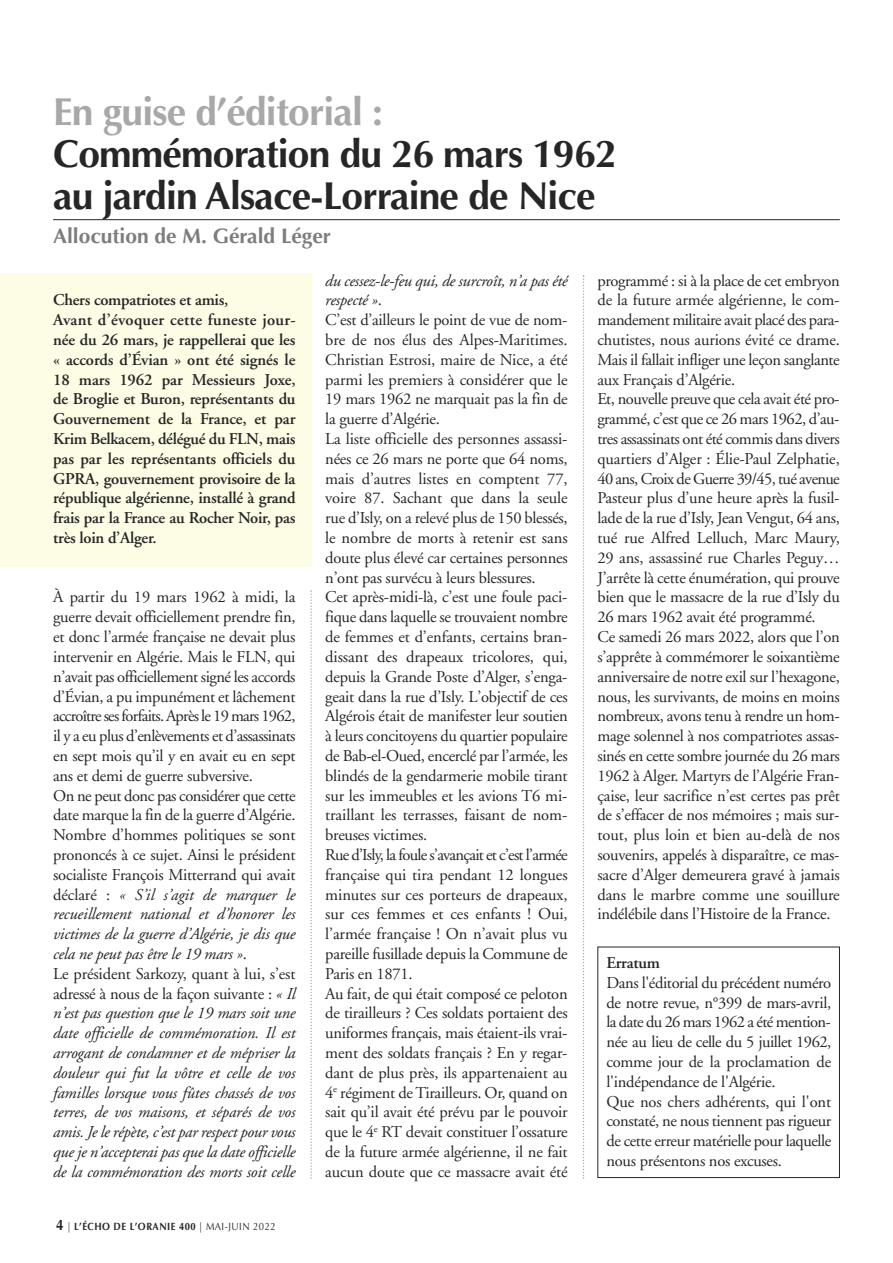
<style>
.page{position:relative;width:893px;height:1263px;background:#fff}
.page>*{position:absolute;margin:0;border:0;box-sizing:border-box;transform-origin:0 0}
.t1{font:700 39px/42px "Optima";letter-spacing:-.02em;color:#272627}
.t2{font:700 21px "Optima";color:#7d7d7d}
.t3{font:16.5px/19.8px "Adobe Garamond";letter-spacing:-.015em;color:#272627}
.t4{font:600 16.5px/19.8px "Adobe Garamond";letter-spacing:-.01em;color:#272627}
.t5{font:700 10.5px "Optima";letter-spacing:.05em;color:#272627;scale:.9 1}
.s1{color:#a9a8a9}
.s2{font-style:inherit}
.s3{font-style:italic}
.s4{font-size:15px}
.s5{font-weight:400}
</style>
<div class="page">
<div style="left:0;top:273px;width:311px;height:293px;background:#fdfce5"></div>
<svg style="left:310px;top:590px;width:2px;height:589px"></svg>
<svg style="left:583px;top:275px;width:1px;height:904px"></svg>
<hr style="left:53px;top:219px;width:787px;height:1px;background:#272627">
<div style="left:597px;top:947px;width:243px;height:231px;border:1px solid #272627"></div>
<h1 class="t1" style="left:53px;top:91px;width:565px"><span class="s1">En guise d’éditorial</span> <span class="s1">:<br></span>Commémor<span class="s2">ation du 26 mars</span> 1962 <span class="s2">au</span> jar<span class="s2">din</span> Alsace-Lorr<span class="s2">aine de</span> Nice</h1>
<p class="t2" style="left:53px;top:227px;width:279px">Allocution de M. <span class="s2">Géra</span>ld <span class="s2">Léger</span></p>
<p class="t4" style="left:53px;top:292px;width:244px">Chers compatriotes et amis,<br>Avant d’évoquer cette funeste jour - née du 26 mars, je rappellerai que les « accords d’Évian » ont été signés le 18 mars 1962 par Messieurs Joxe, de Broglie et Buron, représentants du Gouvernement de la France, et par Krim Belkacem, délégué du FLN, mais pas par les représentants officiels du GPRA, gouvernement provisoire de la république algérienne, installé à grand frais par la France au Rocher Noir, pas très loin d’Alger.</p>
<p class="t3" style="left:53px;top:589px;width:244px">À partir du 19 mars 1962 à midi, la guerre devait officiellement prendre fin, et donc l’armée française ne devait plus intervenir en Algérie. Mais le FLN, qui n’avait pas officiellement signé les accords d’Évian, a pu impunément et lâchement accroître ses forfaits. Après le 19 mars 1962, il y a eu plus d’enlèvements et d’assassinats en sept mois qu’il y en avait eu en sept ans et demi de guerre subversive.<br>On ne peut donc pas considérer que cette date marque la fin de la guerre d’Algérie.<br>Nombre d’hommes politiques se sont prononcés à ce sujet. Ainsi le président socialiste François Mitterrand qui avait déclaré : <span class="s3">« S’il s’agit de marquer le recueillement national et d’honorer les victimes de la guerre d’Algérie, je dis que cela ne peut pas être le 19 mars »</span>.<br>Le président Sarkozy, quant à lui, s’est adressé à nous de la façon suivante : <span class="s3">« Il n’est pas question que le 19 mars soit une date officielle de commémoration. Il est arrogant de condamner et de mépriser la douleur qui fut la vôtre et celle de vos familles lorsque vous fûtes chassés de vos terres, de vos maisons, et séparés de vos amis. Je le répète, c’est par respect pour vous que je n’accepterai pas que la date officielle de la commémoration des morts soit celle</span></p>
<p class="t5" style="left:56px;top:1222px;width:245px"><span class="s4">4</span> <span class="s5">|</span> L’ÉCHO DE L’ORANIE <span class="s2">400</span> <span class="s5">| MAI-JUIN 2022</span></p>
<p class="t3" style="left:325px;top:272px;width:244px"><span class="s3">du cessez-le-feu qui, de surcroît, n’a pas été respecté »</span>.<br>C’est d’ailleurs le point de vue de nom - bre de nos élus des Alpes-Maritimes.<br>Christian Estrosi, maire de Nice, a été parmi les premiers à considérer que le 19 mars 1962 ne marquait pas la fin de la guerre d’Algérie.<br>La liste officielle des personnes assassi - nées ce 26 mars ne porte que 64 noms, mais d’autres listes en comptent 77, voire 87. Sachant que dans la seule rue d’Isly, on a relevé plus de 150 blessés, le nombre de morts à retenir est sans doute plus élevé car certaines personnes n’ont pas survécu à leurs blessures.<br>Cet après-midi-là, c’est une foule paci - fique dans laquelle se trouvaient nombre de femmes et d’enfants, certains bran - dissant des drapeaux tricolores, qui, depuis la Grande Poste d’Alger, s’enga - geait dans la rue d’Isly. L’objectif de ces Algérois était de manifester leur soutien à leurs concitoyens du quartier populaire de Bab-el-Oued, encerclé par l’armée, les blindés de la gendarmerie mobile tirant sur les immeubles et les avions T6 mi - traillant les terrasses, faisant de nom - breuses victimes.<br>Rue d’Isly, la foule s’avançait et c’est l’armée française qui tira pendant 12 longues minutes sur ces porteurs de drapeaux, sur ces femmes et ces enfants ! Oui, l’armée française ! On n’avait plus vu pareille fusillade depuis la Commune de Paris en 1871.<br>Au fait, de qui était composé ce peloton de tirailleurs ? Ces soldats portaient des uniformes français, mais étaient-ils vrai - ment des soldats français ? En y regar - dant de plus près, ils appartenaient au 4<sup>e</sup> régiment de Tirailleurs. Or, quand on sait qu’il avait été prévu par le pouvoir que le 4<sup>e</sup> RT devait constituer l’ossature de la future armée algérienne, il ne fait aucun doute que ce massacre avait été</p>
<p class="t3" style="left:597px;top:272px;width:244px">programmé : si à la place de cet embryon de la future armée algérienne, le com - man dement militaire avait placé des para - chutistes, nous aurions évité ce drame.<br>Mais il fallait infliger une leçon sanglante aux Français d’Algérie.<br>Et, nouvelle preuve que cela avait été pro - grammé, c’est que ce 26 mars 1962, d’au - tres assassinats ont été commis dans divers quartiers d’Alger : Élie-Paul Zelphatie, 40 ans, Croix de Guerre 39/45, tué avenue Pasteur plus d’une heure après la fusil - lade de la rue d’Isly, Jean Vengut, 64 ans, tué rue Alfred Lelluch, Marc Maury, 29 ans, assassiné rue Charles Peguy… J’arrête là cette énumération, qui prouve bien que le massacre de la rue d’Isly du 26 mars 1962 avait été pro grammé.<br>Ce samedi 26 mars 2022, alors que l’on s’apprête à commémorer le soixantième anniversaire de notre exil sur l’hexagone, nous, les survivants, de moins en moins nombreux, avons tenu à rendre un hom - mage solennel à nos compatriotes assas - sinés en cette sombre journée du 26 mars 1962 à Alger. Martyrs de l’Algérie Fran - çaise, leur sacrifice n’est certes pas prêt de s’effacer de nos mémoires ; mais sur - tout, plus loin et bien au-delà de nos sou ve nirs, appelés à disparaître, ce mas - sacre d’Alger demeurera gravé à jamais dans le marbre comme une souillure indélébile dans l’Histoire de la France.</p>
<p class="t4" style="left:606px;top:954px;width:55px">Erratum</p>
<p class="t3" style="left:606px;top:974px;width:226px">Dans l'éditorial du précédent numéro de notre revue, n°399 de mars-avril, la date du 26 mars 1962 a été men tion - née au lieu de celle du 5 juillet 1962, comme jour de la proclamation de l'indépendance de l'Algérie.<br>Que nos chers adhérents, qui l'ont consta té, ne nous tiennent pas rigueur de cette erreur matérielle pour laquelle nous présentons nos excuses.</p>
</div>
